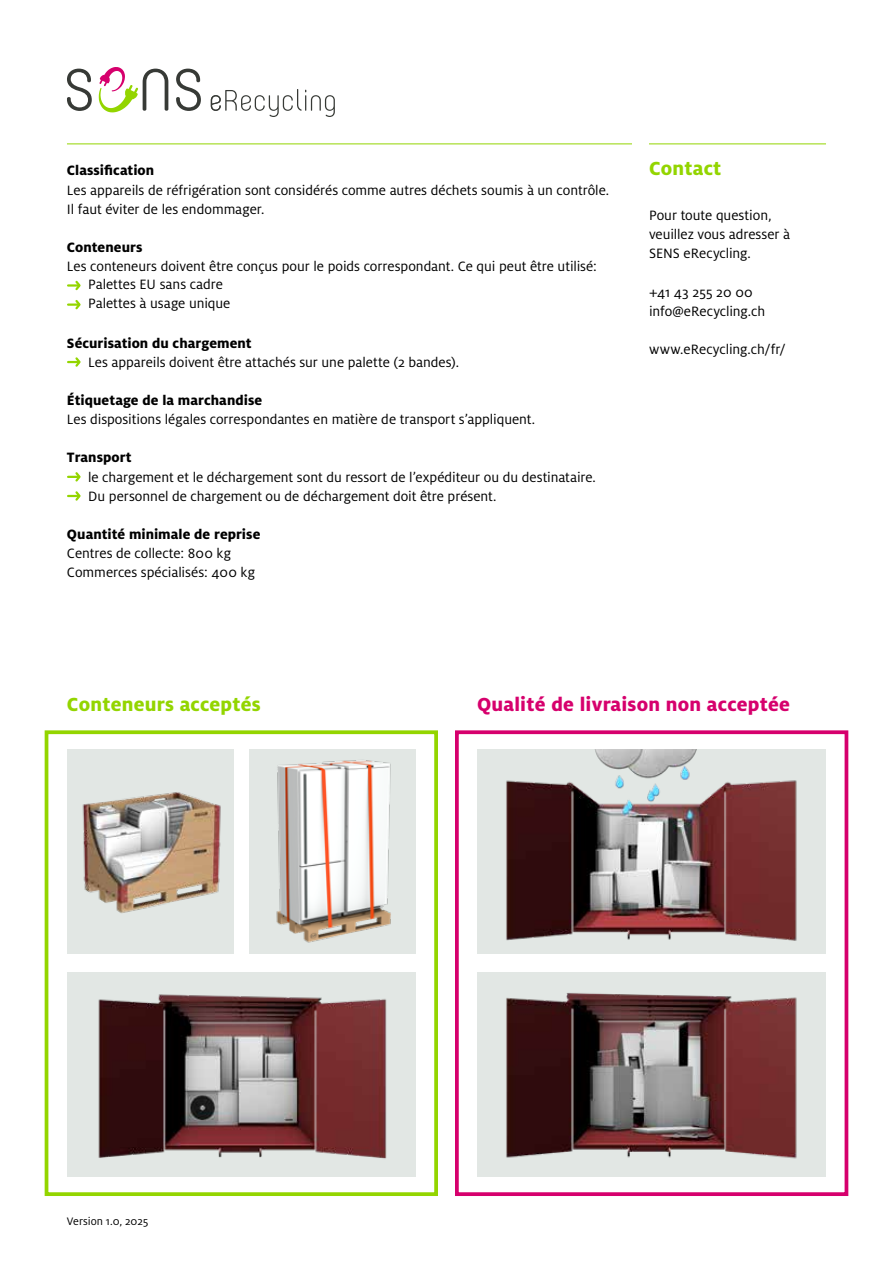
<style>
.page{position:relative;width:893px;height:1263px;background:#fff}
.page>*{position:absolute;margin:0;border:0;box-sizing:border-box;transform-origin:0 0}
.t1{font:800 21px "Milo OT";letter-spacing:.01em;color:#d6006d}
.t2{font:800 21px "Milo OT";letter-spacing:.01em;color:#93d500}
.t3{font:15px/19.2px "Milo OT";color:#000}
.t4{font:800 15px "Milo OT";letter-spacing:.005em;color:#000}
.t5{font:12px "Milo OT";color:#000}
</style>
<div class="page">
<svg style="left:44px;top:730px;width:394px;height:466px"></svg>
<svg style="left:455px;top:730px;width:394px;height:466px"></svg>
<svg style="left:68px;top:280px;width:13px;height:11px"></svg>
<svg style="left:68px;top:300px;width:13px;height:10px"></svg>
<svg style="left:68px;top:357px;width:13px;height:10px"></svg>
<svg style="left:68px;top:472px;width:13px;height:29px"></svg>
<hr style="left:67px;top:144px;width:565px;height:1px;background:#93d500">
<hr style="left:649px;top:144px;width:177px;height:1px;background:#93d500">
<svg style="left:176px;top:69px;width:25px;height:42px"></svg>
<svg style="left:99px;top:67px;width:69px;height:45px"></svg>
<svg style="left:67px;top:69px;width:25px;height:42px"></svg>
<svg style="left:211px;top:89px;width:124px;height:28px"></svg>
<img style="left:96px;top:993px;width:293px;height:176px">
<img style="left:272px;top:756px;width:121px;height:191px">
<img style="left:75px;top:789px;width:150px;height:125px">
<img style="left:501px;top:996px;width:301px;height:168px">
<img style="left:501px;top:749px;width:301px;height:247px">
<p class="t4" style="left:67px;top:162px;width:89px">Classification</p>
<p class="t3" style="left:67px;top:180px;width:544px">Les appareils de réfrigération sont considérés comme autres déchets soumis à un contrôle.<br>Il faut éviter de les endommager.</p>
<p class="t4" style="left:67px;top:239px;width:77px">Conteneurs</p>
<p class="t3" style="left:88px;top:258px;width:510px;line-height:17.5px;text-indent:-21px">Les conteneurs doivent être conçus pour le poids correspondant. Ce qui peut être utilisé:<br>Palettes EU sans cadre</p>
<p class="t3" style="left:88px;top:294px;width:144px">Palettes à usage unique</p>
<p class="t4" style="left:67px;top:334px;width:186px">Sécurisation du chargement</p>
<p class="t3" style="left:88px;top:353px;width:372px">Les appareils doivent être attachés sur une palette (2 bandes).</p>
<p class="t4" style="left:67px;top:392px;width:197px">Étiquetage de la marchandise</p>
<p class="t3" style="left:67px;top:410px;width:470px">Les dispositions légales correspondantes en matière de transport s’appliquent.</p>
<p class="t4" style="left:67px;top:449px;width:66px">Transport</p>
<p class="t3" style="left:88px;top:467px;width:509px">le chargement et le déchargement sont du ressort de l’expéditeur ou du destinataire.<br>Du personnel de chargement ou de déchargement doit être présent.</p>
<p class="t4" style="left:67px;top:526px;width:195px">Quantité minimale de reprise</p>
<p class="t3" style="left:67px;top:544px;width:190px">Centres de collecte: 800 kg<br>Commerces spécialisés: 400 kg</p>
<h1 class="t2" style="left:649px;top:157px;width:74px">Contact</h1>
<p class="t3" style="left:649px;top:206px;width:143px">Pour toute question, veuillez vous adresser à<br>SENS eRecycling.</p>
<p class="t3" style="left:649px;top:282px;width:118px">+41 43 255 20 00 info@eRecycling.ch</p>
<p class="t3" style="left:649px;top:340px;width:138px">www.eRecycling.ch/fr/</p>
<h1 class="t2" style="left:67px;top:693px;width:195px">Conteneurs acceptés</h1>
<h1 class="t1" style="left:477px;top:693px;width:314px">Qualité de livraison non acceptée</h1>
<p class="t5" style="left:67px;top:1214px;width:83px">Version 1.0, 2025</p>
</div>
